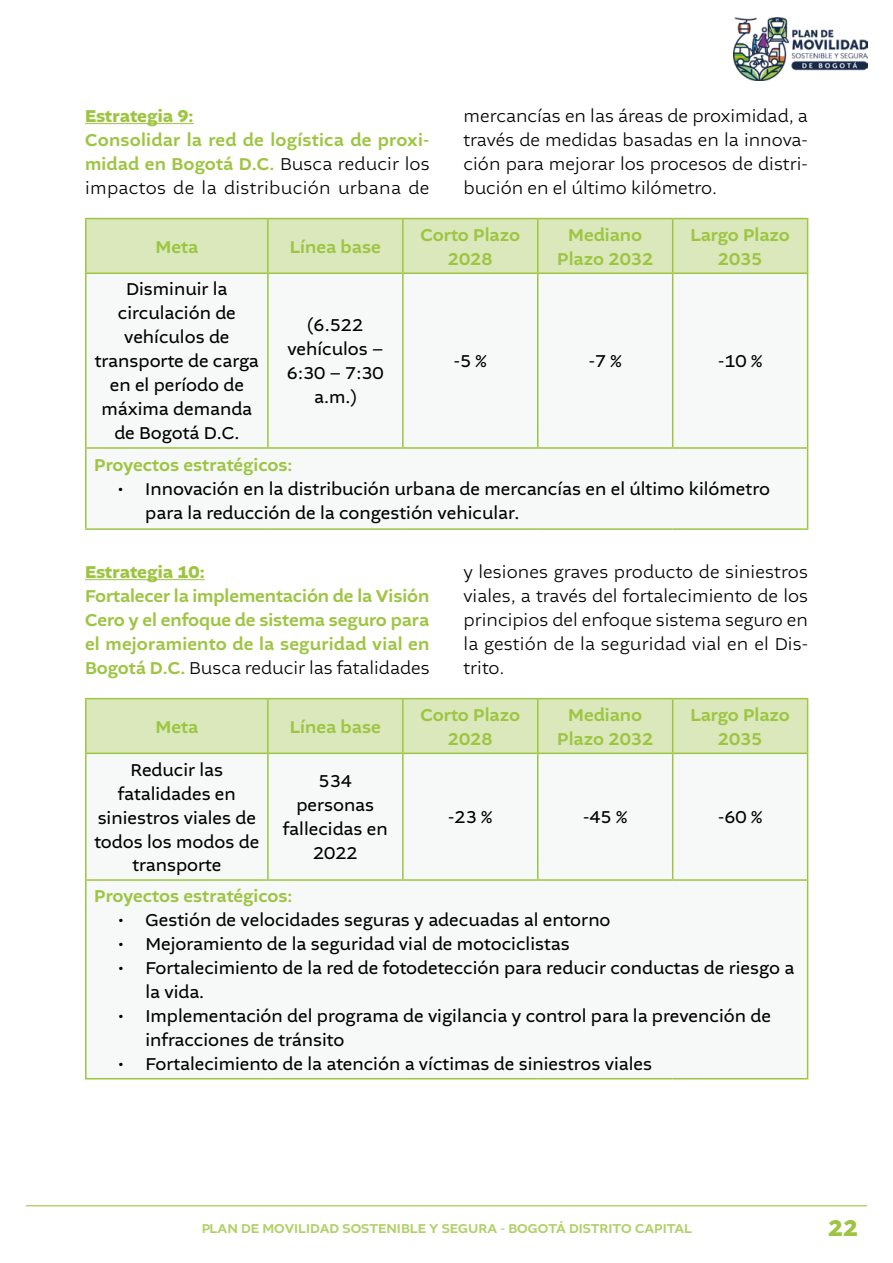
<style>
.page{position:relative;width:893px;height:1263px;background:#fff}
.page>*{position:absolute;margin:0;border:0;box-sizing:border-box;transform-origin:0 0}
.t1{font:700 24px "Altivo";color:#9dc542}
.t2{font:18px/24px "Altivo";color:#000;text-align:center}
.t3{font:500 18px/24px "Altivo";color:#9dc542;text-align:center}
.t4{font:300 18px/24px "Altivo";color:#000;text-align:justify}
.t5{font:700 18px "Altivo";color:#9dc542}
.t6{font:500 13.5px "Altivo";color:#9dc542}
.s1{font-weight:300;color:#000}
</style>
<div class="page">
<img style="left:734px;top:17px;width:133px;height:64px">
<hr style="left:85px;top:123px;width:109px;height:1px;background:#9dc542">
<div style="left:87px;top:219px;width:720px;height:53px;background:#dbe8bb"></div>
<svg style="left:538px;top:274px;width:269px;height:254px"></svg>
<hr style="left:85px;top:218px;width:183px;height:1px;background:#9dc542">
<hr style="left:85px;top:219px;width:2px;height:53px;background:#9dc542">
<hr style="left:268px;top:218px;width:135px;height:1px;background:#9dc542">
<hr style="left:267px;top:219px;width:2px;height:53px;background:#9dc542">
<hr style="left:403px;top:218px;width:135px;height:1px;background:#9dc542">
<hr style="left:402px;top:219px;width:2px;height:53px;background:#9dc542">
<hr style="left:538px;top:218px;width:135px;height:1px;background:#9dc542">
<hr style="left:537px;top:219px;width:1px;height:53px;background:#9dc542">
<hr style="left:673px;top:218px;width:135px;height:1px;background:#9dc542">
<hr style="left:672px;top:219px;width:1px;height:53px;background:#9dc542">
<hr style="left:807px;top:219px;width:1px;height:53px;background:#9dc542">
<hr style="left:85px;top:272px;width:183px;height:2px;background:#9dc542">
<hr style="left:85px;top:274px;width:2px;height:173px;background:#9dc542">
<hr style="left:268px;top:272px;width:135px;height:2px;background:#9dc542">
<hr style="left:267px;top:274px;width:2px;height:173px;background:#9dc542">
<hr style="left:403px;top:272px;width:135px;height:2px;background:#9dc542">
<hr style="left:402px;top:274px;width:2px;height:173px;background:#9dc542">
<hr style="left:538px;top:272px;width:135px;height:2px;background:#9dc542">
<hr style="left:537px;top:274px;width:1px;height:173px;background:#9dc542">
<hr style="left:673px;top:272px;width:135px;height:2px;background:#9dc542">
<hr style="left:672px;top:274px;width:1px;height:173px;background:#9dc542">
<hr style="left:807px;top:274px;width:1px;height:173px;background:#9dc542">
<hr style="left:85px;top:447px;width:183px;height:2px;background:#9dc542">
<hr style="left:85px;top:449px;width:2px;height:79px;background:#9dc542">
<hr style="left:268px;top:447px;width:135px;height:2px;background:#9dc542">
<hr style="left:403px;top:447px;width:135px;height:2px;background:#9dc542">
<hr style="left:538px;top:447px;width:135px;height:2px;background:#9dc542">
<hr style="left:673px;top:447px;width:135px;height:2px;background:#9dc542">
<hr style="left:807px;top:449px;width:1px;height:79px;background:#9dc542">
<hr style="left:85px;top:528px;width:183px;height:2px;background:#9dc542">
<hr style="left:268px;top:528px;width:135px;height:2px;background:#9dc542">
<hr style="left:403px;top:528px;width:135px;height:2px;background:#9dc542">
<hr style="left:538px;top:528px;width:135px;height:2px;background:#9dc542">
<hr style="left:673px;top:528px;width:135px;height:2px;background:#9dc542">
<div style="left:87px;top:699px;width:720px;height:53px;background:#dbe8bb"></div>
<svg style="left:87px;top:754px;width:720px;height:324px"></svg>
<hr style="left:85px;top:698px;width:183px;height:1px;background:#9dc542">
<hr style="left:85px;top:699px;width:2px;height:53px;background:#9dc542">
<hr style="left:268px;top:698px;width:135px;height:1px;background:#9dc542">
<hr style="left:267px;top:699px;width:2px;height:53px;background:#9dc542">
<hr style="left:403px;top:698px;width:135px;height:1px;background:#9dc542">
<hr style="left:402px;top:699px;width:2px;height:53px;background:#9dc542">
<hr style="left:538px;top:698px;width:135px;height:1px;background:#9dc542">
<hr style="left:537px;top:699px;width:1px;height:53px;background:#9dc542">
<hr style="left:673px;top:698px;width:135px;height:1px;background:#9dc542">
<hr style="left:672px;top:699px;width:1px;height:53px;background:#9dc542">
<hr style="left:807px;top:699px;width:1px;height:53px;background:#9dc542">
<hr style="left:85px;top:752px;width:183px;height:2px;background:#9dc542">
<hr style="left:85px;top:754px;width:2px;height:125px;background:#9dc542">
<hr style="left:268px;top:752px;width:135px;height:2px;background:#9dc542">
<hr style="left:267px;top:754px;width:2px;height:125px;background:#9dc542">
<hr style="left:403px;top:752px;width:135px;height:2px;background:#9dc542">
<hr style="left:402px;top:754px;width:2px;height:125px;background:#9dc542">
<hr style="left:538px;top:752px;width:135px;height:2px;background:#9dc542">
<hr style="left:537px;top:754px;width:1px;height:125px;background:#9dc542">
<hr style="left:673px;top:752px;width:135px;height:2px;background:#9dc542">
<hr style="left:672px;top:754px;width:1px;height:125px;background:#9dc542">
<hr style="left:807px;top:754px;width:1px;height:125px;background:#9dc542">
<hr style="left:85px;top:879px;width:183px;height:2px;background:#9dc542">
<hr style="left:85px;top:881px;width:2px;height:197px;background:#9dc542">
<hr style="left:268px;top:879px;width:135px;height:2px;background:#9dc542">
<hr style="left:403px;top:879px;width:135px;height:2px;background:#9dc542">
<hr style="left:538px;top:879px;width:135px;height:2px;background:#9dc542">
<hr style="left:673px;top:879px;width:135px;height:2px;background:#9dc542">
<hr style="left:807px;top:881px;width:1px;height:197px;background:#9dc542">
<hr style="left:85px;top:1078px;width:183px;height:1px;background:#9dc542">
<hr style="left:268px;top:1078px;width:135px;height:1px;background:#9dc542">
<hr style="left:403px;top:1078px;width:135px;height:1px;background:#9dc542">
<hr style="left:538px;top:1078px;width:135px;height:1px;background:#9dc542">
<hr style="left:673px;top:1078px;width:135px;height:1px;background:#9dc542">
<hr style="left:85px;top:579px;width:120px;height:1px;background:#9dc542">
<hr style="left:26px;top:1205px;width:841px;height:1px;background:#9dc542">
<p class="t5" style="left:85px;top:104px;width:110px">Estrategia 9:</p>
<p class="t3" style="left:85px;top:128px;width:346px;text-align:justify">Consolidar la red de logística de proxi&shy;midad en Bogotá D.C. <span class="s1">Busca reducir los impactos de la distribución urbana de</span></p>
<p class="t4" style="left:463px;top:104px;width:346px">mercancías en las áreas de proximidad, a través de medidas basadas en la innova&shy;ción para mejorar los procesos de distri&shy;bución en el último kilómetro.</p>
<p class="t3" style="left:155px;top:235px;width:44px">Meta</p>
<p class="t3" style="left:290px;top:235px;width:92px">Línea base</p>
<p class="t2" style="left:95px;top:278px;width:166px">Disminuir la circulación de vehículos de transporte de carga en el período de máxima demanda de Bogotá D.C.</p>
<p class="t2" style="left:287px;top:314px;width:98px">(6.522 vehículos –<br>6:30 – 7:30 a.m.)</p>
<p class="t3" style="left:420px;top:223px;width:101px">Corto Plazo<br>2028</p>
<p class="t3" style="left:557px;top:223px;width:97px">Mediano<br>Plazo 2032</p>
<p class="t3" style="left:690px;top:223px;width:101px">Largo Plazo<br>2035</p>
<p class="t2" style="left:454px;top:350px;width:34px">-5 %</p>
<p class="t2" style="left:589px;top:350px;width:34px">-7 %</p>
<p class="t2" style="left:718px;top:350px;width:46px">-10 %</p>
<p class="t3" style="left:94px;top:454px;width:200px">Proyectos estratégicos:</p>
<p class="t2" style="left:145px;top:477px;width:626px;text-align:left;text-indent:-27px">• Innovación en la distribución urbana de mercancías en el último kilómetro para la reducción de la congestión vehicular.</p>
<p class="t5" style="left:85px;top:560px;width:121px">Estrategia 10:</p>
<p class="t3" style="left:85px;top:584px;width:346px;text-align:justify">Fortalecer la implementación de la Visión Cero y el enfoque de sistema seguro para el mejoramiento de la seguridad vial en Bogotá D.C. <span class="s1">Busca reducir las fatalidades</span></p>
<p class="t4" style="left:463px;top:560px;width:346px">y lesiones graves producto de siniestros viales, a través del fortalecimiento de los principios del enfoque sistema seguro en la gestión de la seguridad vial en el Dis&shy;trito.</p>
<p class="t3" style="left:155px;top:715px;width:44px">Meta</p>
<p class="t3" style="left:290px;top:715px;width:92px">Línea base</p>
<p class="t2" style="left:94px;top:758px;width:166px">Reducir las fatalidades en siniestros viales de todos los modos de transporte</p>
<p class="t2" style="left:283px;top:770px;width:106px">534 personas fallecidas en<br>2022</p>
<p class="t3" style="left:420px;top:703px;width:101px">Corto Plazo<br>2028</p>
<p class="t3" style="left:557px;top:703px;width:97px">Mediano<br>Plazo 2032</p>
<p class="t3" style="left:690px;top:703px;width:101px">Largo Plazo<br>2035</p>
<p class="t2" style="left:448px;top:806px;width:46px">-23 %</p>
<p class="t2" style="left:583px;top:806px;width:46px">-45 %</p>
<p class="t2" style="left:718px;top:806px;width:46px">-60 %</p>
<p class="t3" style="left:94px;top:884px;width:200px">Proyectos estratégicos:</p>
<p class="t2" style="left:118px;top:908px;width:494px">• Gestión de velocidades seguras y adecuadas al entorno</p>
<p class="t2" style="left:118px;top:932px;width:453px">• Mejoramiento de la seguridad vial de motociclistas</p>
<p class="t2" style="left:145px;top:956px;width:650px;text-align:left;text-indent:-27px">• Fortalecimiento de la red de fotodetección para reducir conductas de riesgo a la vida.</p>
<p class="t2" style="left:145px;top:1004px;width:627px;text-align:left;text-indent:-27px">• Implementación del programa de vigilancia y control para la prevención de infracciones de tránsito</p>
<p class="t2" style="left:118px;top:1052px;width:535px">• Fortalecimiento de la atención a víctimas de siniestros viales</p>
<p class="t6" style="left:201px;top:1220px;width:492px">PLAN DE MOVILIDAD SOSTENIBLE Y SEGURA - BOGOTÁ DISTRITO CAPITAL</p>
<h1 class="t1" style="left:828px;top:1212px;width:31px">22</h1>
</div>
